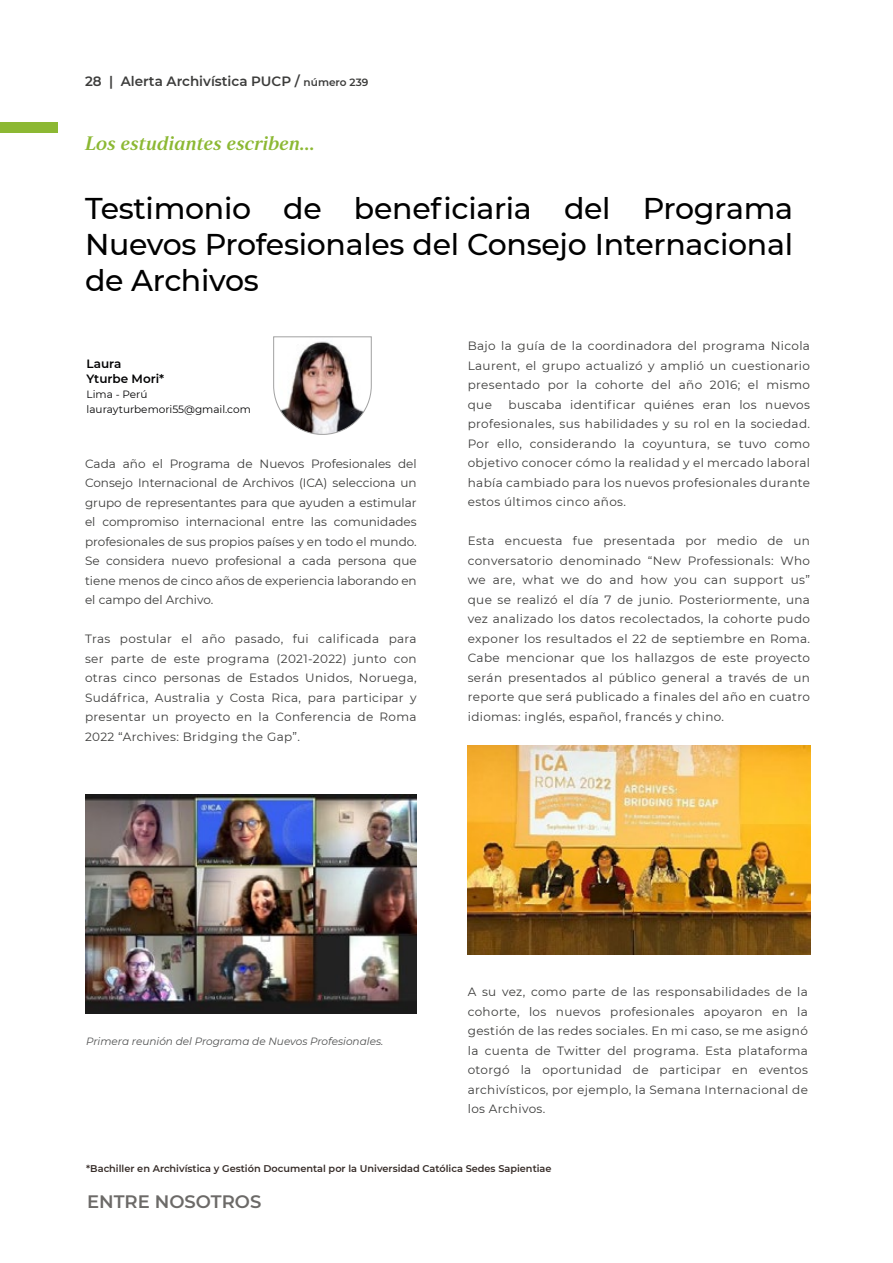
<style>
.page{position:relative;width:893px;height:1263px;background:#fff}
.page>*{position:absolute;margin:0;border:0;box-sizing:border-box;transform-origin:0 0}
.t1{font:500 30px/36px "Montserrat";letter-spacing:-.01em;color:#000;text-align:justify}
.t2{font:19.5px "Strato Pro Demi Bold It";color:#8cb833}
.t3{font:600 18px "Montserrat";color:#6c6a68}
.t4{font:600 13.5px "Montserrat";color:#3c3c3b}
.t5{font:12px/19.5px "Montserrat";letter-spacing:.03em;color:#3c3c3b;text-align:justify}
.t6{font:600 12px/15px "Montserrat";color:#020203}
.t7{font:italic 10.5px "Montserrat";color:#505151}
.t8{font:10.5px/15px "Montserrat";color:#020203}
.t9{font:600 9.75px "Montserrat";color:#362c28}
.s1{font-size:10.5px}
</style>
<div class="page">
<svg style="left:274px;top:337px;width:97px;height:97px"></svg>
<div style="left:0;top:122px;width:57px;height:11px;background:#8cb833"></div>
<img style="left:85px;top:794px;width:332px;height:219px">
<img style="left:468px;top:746px;width:342px;height:208px">
<p class="t4" style="left:85px;top:71px;width:285px">28 | Alerta Archivística PUCP / <span class="s1">número 239</span></p>
<h2 class="t2" style="left:85px;top:131px;width:232px">Los estudiantes escriben...</h2>
<h1 class="t1" style="left:85px;top:189px;width:709px">Testimonio de beneficiaria del Programa Nuevos Profesionales del Consejo Internacional de Archivos</h1>
<p class="t6" style="left:87px;top:356px;width:79px">Laura<br>Yturbe Mori*</p>
<p class="t8" style="left:87px;top:387px;width:166px">Lima - Perú laurayturbemori55@gmail.com</p>
<p class="t5" style="left:85px;top:453px;width:333px">Cada año el Programa de Nuevos Profesionales del Consejo Internacional de Archivos (ICA) selecciona un grupo de representantes para que ayuden a estimular el compromiso internacional entre las comunidades profesionales de sus propios países y en todo el mundo.<br>Se considera nuevo profesional a cada persona que tiene menos de cinco años de experiencia laborando en el campo del Archivo.</p>
<p class="t5" style="left:85px;top:629px;width:333px">Tras postular el año pasado, fui calificada para ser parte de este programa (2021-2022) junto con otras cinco personas de Estados Unidos, Noruega, Sudáfrica, Australia y Costa Rica, para participar y presentar un proyecto en la Conferencia de Roma 2022 “Archives: Bridging the Gap”.</p>
<p class="t5" style="left:468px;top:336px;width:344px">Bajo la guía de la coordinadora del programa Nicola Laurent, el grupo actualizó y amplió un cuestionario presentado por la cohorte del año 2016; el mismo que</p>
<p class="t5" style="left:468px;top:394px;width:344px;text-indent:41px">buscaba identificar quiénes eran los nuevos profesionales, sus habilidades y su rol en la sociedad.<br>Por ello, considerando la coyuntura, se tuvo como objetivo conocer cómo la realidad y el mercado laboral había cambiado para los nuevos profesionales durante estos últimos cinco años.</p>
<p class="t5" style="left:468px;top:531px;width:344px">Esta encuesta fue presentada por medio de un conversatorio denominado “New Professionals: Who we are, what we do and how you can support us” que se realizó el día 7 de junio. Posteriormente, una vez analizado los datos recolectados, la cohorte pudo exponer los resultados el 22 de septiembre en Roma.<br>Cabe mencionar que los hallazgos de este proyecto serán presentados al público general a través de un reporte que será publicado a finales del año en cuatro idiomas: inglés, español, francés y chino.</p>
<p class="t7" style="left:86px;top:1034px;width:299px">Primera reunión del Programa de Nuevos Profesionales.</p>
<p class="t5" style="left:468px;top:982px;width:342px">A su vez, como parte de las responsabilidades de la cohorte, los nuevos profesionales apoyaron en la gestión de las redes sociales. En mi caso, se me asignó la cuenta de Twitter del programa. Esta plataforma otorgó la oportunidad de participar en eventos archivísticos, por ejemplo, la Semana Internacional de los Archivos.</p>
<p class="t9" style="left:86px;top:1161px;width:467px">*Bachiller en Archivística y Gestión Documental por la Universidad Católica Sedes Sapientiae</p>
<h3 class="t3" style="left:87px;top:1188px;width:176px">ENTRE NOSOTROS</h3>
</div>
